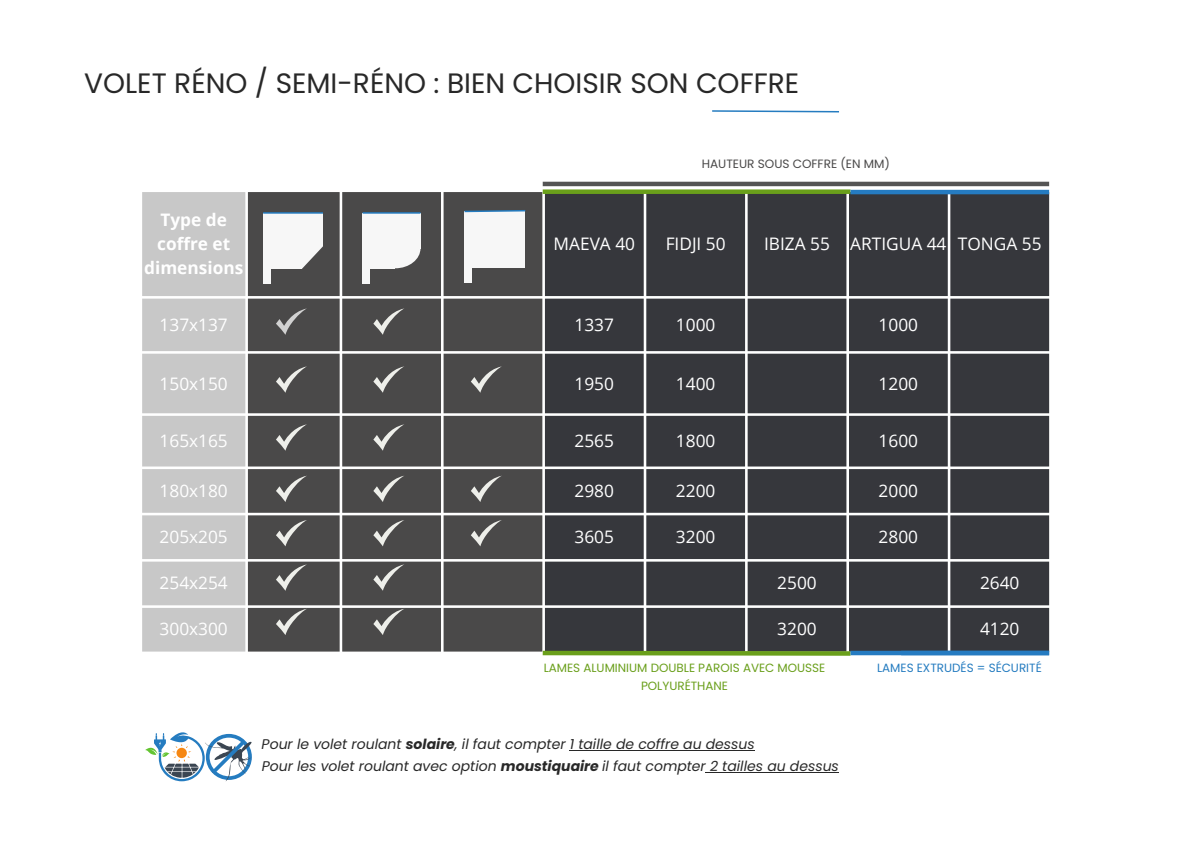
<style>
.page{position:relative;width:1191px;height:843px;background:#fff}
.page>*{position:absolute;margin:0;border:0;box-sizing:border-box;transform-origin:0 0}
.t1{font:28px "Poppins";color:#282828}
.t2{font:17.3px "Open Sans";color:#fff}
.t3{font:700 17.3px/24px "Open Sans";color:#fff;text-align:center}
.t4{font:italic 14px/21.8px "Poppins";color:#282828}
.t5{font:12.1px "Poppins";color:#4a4949}
.t6{font:11.9px/18px "Poppins";color:#6a9f1b;text-align:center}
.t7{font:11.9px "Poppins";color:#257cc0}
.s1{font-weight:700}
</style>
<div class="page">
<div style="left:142px;top:192px;width:103px;height:459px;background:#c8c8c8"></div>
<svg style="left:248px;top:192px;width:294px;height:459px;background:#565555"></svg>
<svg style="left:545px;top:194px;width:503px;height:456px;background:#414247"></svg>
<svg style="left:538px;top:648px;width:316px;height:8px;background:#63813a"></svg>
<hr style="left:542px;top:182px;width:506px;height:4px;background:#545454">
<svg style="left:471px;top:366px;width:30px;height:26px"></svg>
<svg style="left:471px;top:475px;width:30px;height:27px"></svg>
<svg style="left:471px;top:520px;width:30px;height:26px"></svg>
<div style="left:542px;top:189px;width:308px;height:5px;background:#6a9f1b"></div>
<hr style="left:850px;top:190px;width:198px;height:4px;background:#257bc1">
<svg style="left:373px;top:308px;width:31px;height:26px"></svg>
<svg style="left:373px;top:366px;width:31px;height:26px"></svg>
<svg style="left:373px;top:475px;width:31px;height:27px"></svg>
<svg style="left:373px;top:520px;width:31px;height:26px"></svg>
<svg style="left:373px;top:424px;width:31px;height:26px"></svg>
<svg style="left:276px;top:308px;width:31px;height:26px"></svg>
<svg style="left:276px;top:366px;width:31px;height:26px"></svg>
<svg style="left:276px;top:475px;width:31px;height:27px"></svg>
<svg style="left:276px;top:520px;width:31px;height:26px"></svg>
<svg style="left:276px;top:424px;width:31px;height:26px"></svg>
<svg style="left:373px;top:564px;width:31px;height:26px"></svg>
<svg style="left:276px;top:564px;width:31px;height:26px"></svg>
<svg style="left:373px;top:608px;width:31px;height:26px"></svg>
<svg style="left:276px;top:608px;width:31px;height:26px"></svg>
<div style="left:850px;top:650px;width:198px;height:5px;background:#257bc1"></div>
<div style="left:464px;top:211px;width:61px;height:56px;background:#f7f7f7"></div>
<div style="left:464px;top:249px;width:8px;height:34px;background:#f7f7f7"></div>
<div style="left:263px;top:213px;width:60px;height:55px;background:#f7f7f7"></div>
<div style="left:263px;top:250px;width:7px;height:33px;background:#f7f7f7"></div>
<svg style="left:301px;top:245px;width:28px;height:33px"></svg>
<hr style="left:569px;top:749px;width:185px;height:1px;background:#282828">
<hr style="left:705px;top:771px;width:133px;height:1px;background:#282828">
<div style="left:362px;top:213px;width:33px;height:55px;background:#f7f7f7"></div>
<div style="left:362px;top:250px;width:8px;height:33px;background:#f7f7f7"></div>
<div style="left:370px;top:228px;width:50px;height:40px;background:#f7f7f7;border-radius:50%"></div>
<div style="left:388px;top:213px;width:32px;height:35px;background:#f7f7f7"></div>
<hr style="left:263px;top:212px;width:60px;height:2px;background:#257cc0">
<hr style="left:362px;top:212px;width:58px;height:2px;background:#257cc0">
<svg style="left:463px;top:209px;width:63px;height:4px"></svg>
<svg style="left:712px;top:110px;width:127px;height:3px"></svg>
<svg style="left:145px;top:732px;width:107px;height:49px"></svg>
<p class="t1" style="left:84px;top:64px;width:716px">VOLET RÉNO / SEMI-RÉNO : BIEN CHOISIR SON COFFRE</p>
<h1 class="t3" style="left:144px;top:207px;width:101px">Type de coffre et dimensions</h1>
<p class="t5" style="left:701px;top:155px;width:190px">HAUTEUR SOUS COFFRE (EN MM)</p>
<p class="t2" style="left:553px;top:231px;width:83px">MAEVA 40</p>
<p class="t2" style="left:665px;top:231px;width:61px">FIDJI 50</p>
<p class="t2" style="left:764px;top:231px;width:67px">IBIZA 55</p>
<p class="t2" style="left:850px;top:231px;width:98px">ARTIGUA 44</p>
<p class="t2" style="left:957px;top:231px;width:85px">TONGA 55</p>
<p class="t2" style="left:160px;top:313px;width:70px">137x137</p>
<p class="t2" style="left:574px;top:313px;width:41px">1337</p>
<p class="t2" style="left:676px;top:313px;width:41px">1000</p>
<p class="t2" style="left:878px;top:313px;width:41px">1000</p>
<p class="t2" style="left:160px;top:371px;width:70px">150x150</p>
<p class="t2" style="left:574px;top:371px;width:41px">1950</p>
<p class="t2" style="left:676px;top:371px;width:41px">1400</p>
<p class="t2" style="left:878px;top:371px;width:41px">1200</p>
<p class="t2" style="left:160px;top:428px;width:70px">165x165</p>
<p class="t2" style="left:574px;top:428px;width:41px">2565</p>
<p class="t2" style="left:676px;top:428px;width:41px">1800</p>
<p class="t2" style="left:878px;top:428px;width:41px">1600</p>
<p class="t2" style="left:160px;top:478px;width:70px">180x180</p>
<p class="t2" style="left:574px;top:478px;width:41px">2980</p>
<p class="t2" style="left:676px;top:478px;width:41px">2200</p>
<p class="t2" style="left:878px;top:478px;width:41px">2000</p>
<p class="t2" style="left:160px;top:524px;width:70px">205x205</p>
<p class="t2" style="left:574px;top:524px;width:41px">3605</p>
<p class="t2" style="left:676px;top:524px;width:41px">3200</p>
<p class="t2" style="left:878px;top:524px;width:41px">2800</p>
<p class="t2" style="left:160px;top:570px;width:70px">254x254</p>
<p class="t2" style="left:777px;top:570px;width:41px">2500</p>
<p class="t2" style="left:979px;top:570px;width:41px">2640</p>
<p class="t2" style="left:160px;top:616px;width:70px">300x300</p>
<p class="t2" style="left:777px;top:616px;width:41px">3200</p>
<p class="t2" style="left:979px;top:616px;width:41px">4120</p>
<p class="t6" style="left:543px;top:658px;width:283px">LAMES ALUMINIUM DOUBLE PAROIS AVEC MOUSSE<br>POLYURÉTHANE</p>
<p class="t7" style="left:877px;top:659px;width:166px">LAMES EXTRUDÉS = SÉCURITÉ</p>
<p class="t4" style="left:261px;top:733px;width:578px">Pour le volet roulant <span class="s1">solaire</span>, il faut compter 1 taille de coffre au dessus<br>Pour les volet roulant avec option <span class="s1">moustiquaire</span> il faut compter 2 tailles au dessus</p>
</div>
